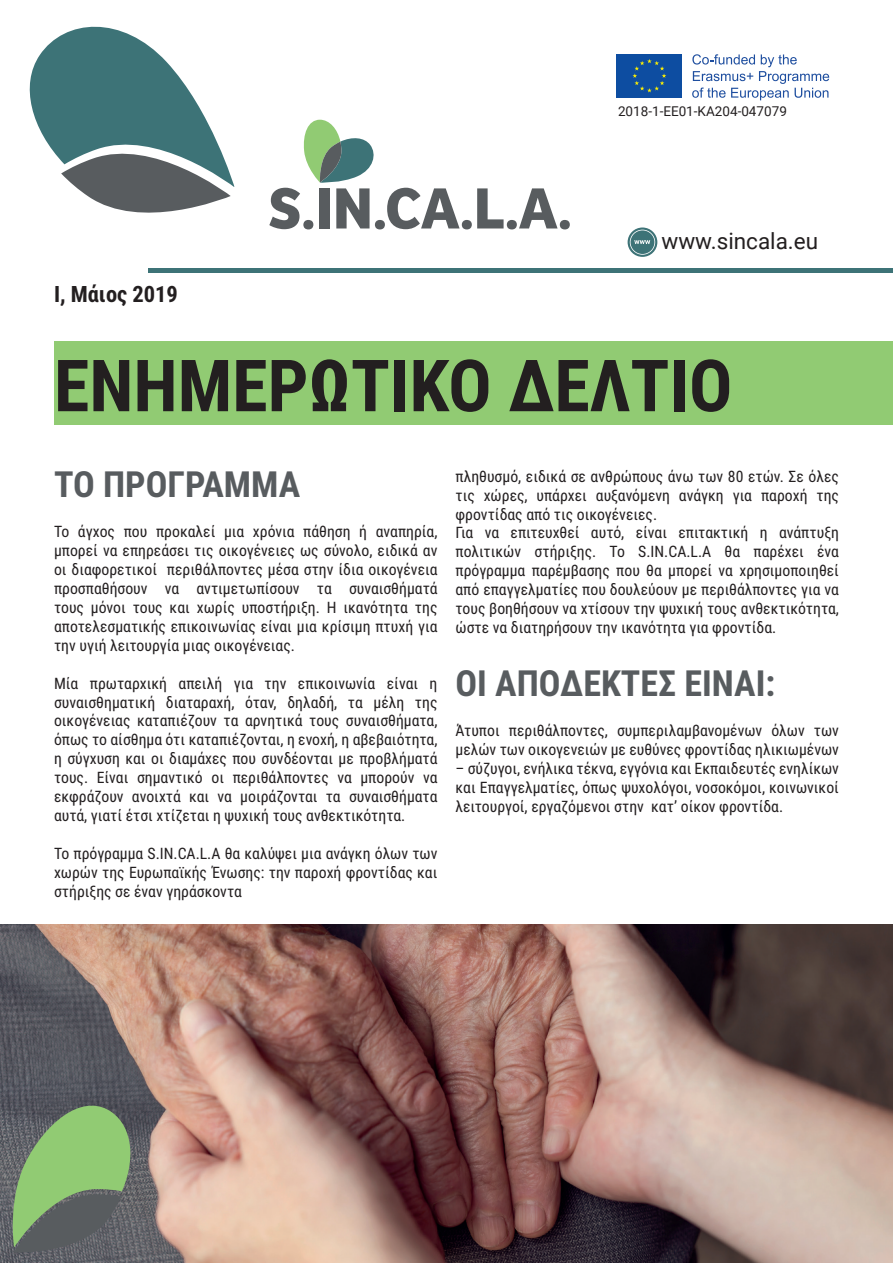
<style>
.page{position:relative;width:893px;height:1263px;background:#fff}
.page>*{position:absolute;margin:0;border:0;box-sizing:border-box;transform-origin:0 0}
.t1{font:700 72px "Roboto Condensed";color:#231f20}
.t2{font:700 36px "Roboto Condensed";color:#585c5f}
.t3{font:22.5px "Roboto";color:#231f20}
.t4{font:700 22.5px "Roboto Condensed";color:#231f20}
.t5{font:15.75px/18.9px "Roboto Condensed";color:#231f20;text-align:justify}
.t6{font:13.5px "Roboto";color:#231f20}
</style>
<div class="page">
<img style="left:0;top:925px;width:893px;height:338px">
<div style="left:375px;top:220px;width:10px;height:9px;background:#585c5f;border-radius:50%"></div>
<svg style="left:387px;top:188px;width:73px;height:41px"></svg>
<div style="left:462px;top:220px;width:10px;height:9px;background:#585c5f;border-radius:50%"></div>
<svg style="left:477px;top:188px;width:27px;height:40px"></svg>
<div style="left:507px;top:220px;width:10px;height:9px;background:#585c5f;border-radius:50%"></div>
<svg style="left:519px;top:188px;width:39px;height:40px"></svg>
<div style="left:560px;top:220px;width:10px;height:9px;background:#585c5f;border-radius:50%"></div>
<svg style="left:269px;top:120px;width:108px;height:109px"></svg>
<svg style="left:29px;top:26px;width:205px;height:187px"></svg>
<hr style="left:149px;top:268px;width:744px;height:4px;background:#3d7377">
<svg style="left:628px;top:227px;width:29px;height:30px"></svg>
<div style="left:617px;top:54px;width:65px;height:44px;background:#0d4da1"></div>
<svg style="left:632px;top:59px;width:34px;height:33px"></svg>
<svg style="left:692px;top:54px;width:137px;height:46px"></svg>
<svg style="left:6px;top:1094px;width:130px;height:161px;background:#728b69"></svg>
<div style="left:54px;top:341px;width:839px;height:84px;background:#91cb73"></div>
<p class="t6" style="left:618px;top:101px;width:170px">2018-1-EE01-KA204-047079</p>
<h3 class="t4" style="left:54px;top:278px;width:125px">I, Μάιος 2019</h3>
<h3 class="t3" style="left:661px;top:226px;width:158px">www.sincala.eu</h3>
<h1 class="t1" style="left:54px;top:335px;width:680px">ΕΝΗΜΕΡΩΤΙΚΟ ΔΕΛΤΙΟ</h1>
<h2 class="t2" style="left:54px;top:459px;width:248px">ΤΟ ΠΡΟΓΡΑΜΜΑ</h2>
<p class="t5" style="left:54px;top:522px;width:385px">Το άγχος που προκαλεί μια χρόνια πάθηση ή αναπηρία, μπορεί να επηρεάσει τις οικογένειες ως σύνολο, ειδικά αν οι διαφορετικοί περιθάλποντες μέσα στην ίδια οικογένεια προσπαθήσουν να αντιμετωπίσουν τα συναισθήματά τους μόνοι τους και χωρίς υποστήριξη. Η ικανότητα της αποτελεσματικής επικοινωνίας είναι μια κρίσιμη πτυχή για την υγιή λειτουργία μιας οικογένειας.</p>
<p class="t5" style="left:54px;top:673px;width:385px">Μία πρωταρχική απειλή για την επικοινωνία είναι η συναισθηματική διαταραχή, όταν, δηλαδή, τα μέλη της οικογένειας καταπιέζουν τα αρνητικά τους συναισθήματα, όπως το αίσθημα ότι καταπιέζονται, η ενοχή, η αβεβαιότητα, η σύγχυση και οι διαμάχες που συνδέονται με προβλήματά τους. Είναι σημαντικό οι περιθάλποντες να μπορούν να εκφράζουν ανοιχτά και να μοιράζονται τα συναισθήματα αυτά, γιατί έτσι χτίζεται η ψυχική τους ανθεκτικότητα.</p>
<p class="t5" style="left:54px;top:843px;width:385px">Το πρόγραμμα S.IN.CA.L.A θα καλύψει μια ανάγκη όλων των χωρών της Ευρωπαϊκής Ένωσης: την παροχή φροντίδας και στήριξης σε έναν γηράσκοντα</p>
<p class="t5" style="left:455px;top:466px;width:385px;text-align:left">πληθυσμό, ειδικά σε ανθρώπους άνω των 80 ετών. Σε όλες τις χώρες, υπάρχει αυξανόμενη ανάγκη για παροχή της φροντίδας από τις οικογένειες.<br>Για να επιτευχθεί αυτό, είναι επιτακτική η ανάπτυξη πολιτικών στήριξης. Το S.IN.CA.L.A θα παρέχει ένα πρόγραμμα παρέμβασης που θα μπορεί να χρησιμοποιηθεί από επαγγελματίες που δουλεύουν με περιθάλποντες για να τους βοηθήσουν να χτίσουν την ψυχική τους ανθεκτικότητα, ώστε να διατηρήσουν την ικανότητα για φροντίδα.</p>
<h2 class="t2" style="left:455px;top:658px;width:321px">ΟΙ ΑΠΟΔΕΚΤΕΣ ΕΙΝΑΙ:</h2>
<p class="t5" style="left:455px;top:721px;width:385px">Άτυποι περιθάλποντες, συμπεριλαμβανομένων όλων των μελών των οικογενειών με ευθύνες φροντίδας ηλικιωμένων</p>
<p class="t5" style="left:455px;top:759px;width:385px">– σύζυγοι, ενήλικα τέκνα, εγγόνια και Εκπαιδευτές ενηλίκων και Επαγγελματίες, όπως ψυχολόγοι, νοσοκόμοι, κοινωνικοί λειτουργοί, εργαζόμενοι στην κατ’ οίκον φροντίδα.</p>
</div>
